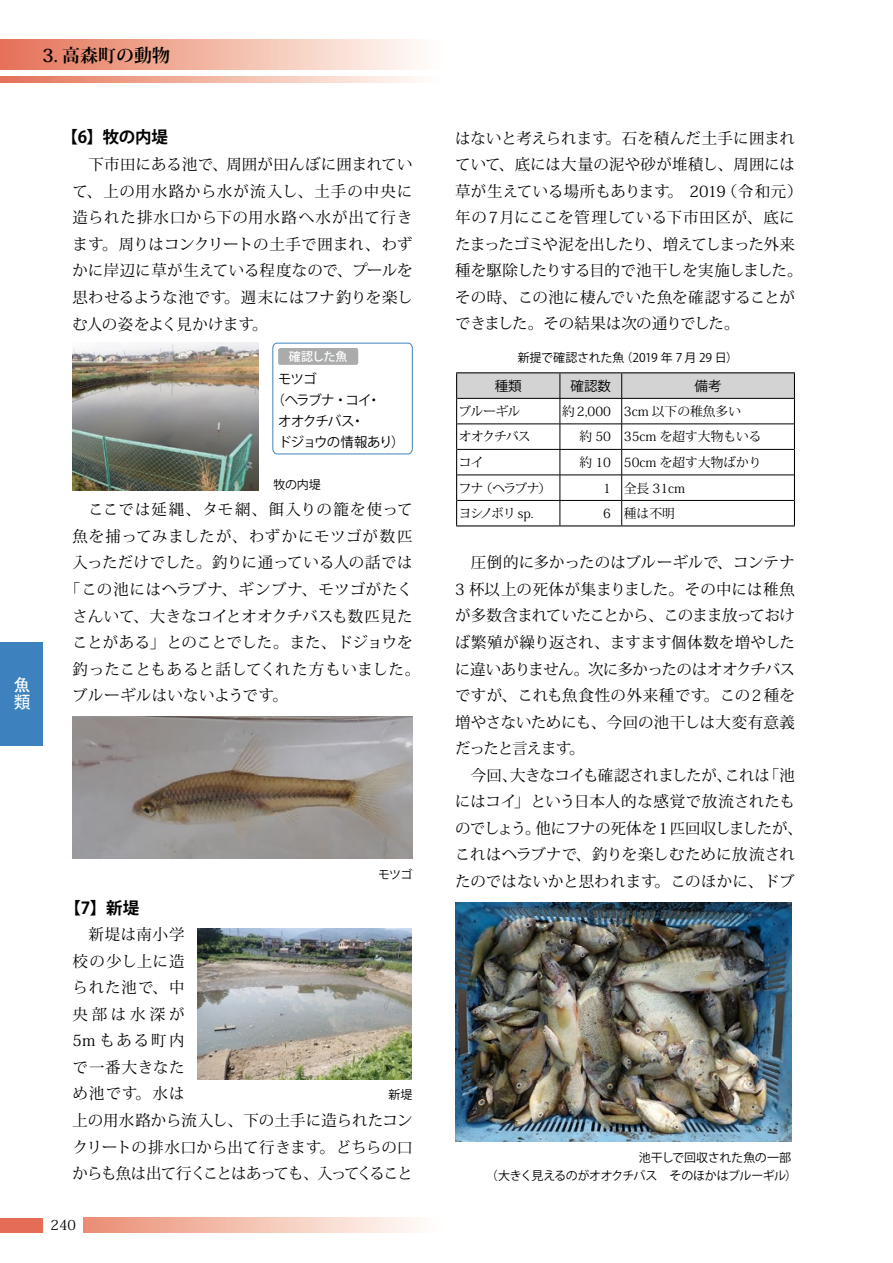
<style>
.page{position:relative;width:893px;height:1263px;background:#fff}
.page>*{position:absolute;margin:0;border:0;box-sizing:border-box;transform-origin:0 0}
.t1{font:700 18px "Koz Min Pr 6 N";color:#000}
.t2{font:17.25px/17.2px "MS Gothic";color:#fff}
.t3{font:700 16.5px "Koz Go Pro";letter-spacing:-.015em;color:#000}
.t4{font:15.45px/26.5px "Koz Min Pr 6 N";letter-spacing:.005em;color:#000;text-align:justify}
.t5{font:15.45px "Koz Min Pr 6 N";letter-spacing:.035em;color:#000}
.t6{font:15.45px "Koz Min Pr 6 N";letter-spacing:-.025em;color:#000}
.t7{font:15.45px "Koz Min Pr 6 N";letter-spacing:.03em;color:#000}
.t8{font:15.45px "Koz Min Pr 6 N";letter-spacing:.05em;color:#000}
.t9{font:15.45px "Koz Min Pr 6 N";letter-spacing:.06em;color:#000}
.t10{font:13.8px "Koz Min Pr 6 N";color:#000}
.t11{font:13.5px "Koz Go Pr 6 N";letter-spacing:-.065em;color:#000}
.t12{font:12.75px "Koz Min Pr 6 N";color:#000}
.t13{font:12px/17.2px "Koz Go Pr 6 N";letter-spacing:-.025em;color:#000}
.t14{font:500 12px "Koz Go Pr 6 N";letter-spacing:-.025em;color:#fff}
</style>
<div class="page">
<hr style="left:456px;top:372px;width:104px;height:1px;background:#000">
<hr style="left:560px;top:372px;width:62px;height:1px;background:#000">
<hr style="left:622px;top:372px;width:173px;height:1px;background:#000">
<hr style="left:456px;top:525px;width:104px;height:1px;background:#000">
<hr style="left:560px;top:525px;width:62px;height:1px;background:#000">
<hr style="left:622px;top:525px;width:173px;height:1px;background:#000">
<svg style="left:456px;top:373px;width:339px;height:152px"></svg>
<img style="left:73px;top:343px;width:186px;height:147px">
<img style="left:197px;top:928px;width:215px;height:151px">
<img style="left:73px;top:717px;width:340px;height:141px">
<img style="left:455px;top:902px;width:336px;height:240px">
<svg style="left:0;top:77px;width:418px;height:6px;background:#f2b5a4"></svg>
<div style="left:0;top:1218px;width:42px;height:14px;background:#e56c56"></div>
<svg style="left:84px;top:1218px;width:332px;height:14px;background:#f4c3b3"></svg>
<div style="left:0;top:40px;width:448px;height:30px;background:linear-gradient(to right,#e67356,#fffffe)"></div>
<div style="left:0;top:643px;width:43px;height:103px;background:#3d82be"></div>
<svg style="left:272px;top:342px;width:141px;height:113px"></svg>
<p class="t1" style="left:43px;top:45px;width:129px">3. 高森町の動物</p>
<p class="t2" style="left:13px;top:676px;width:18px">魚類</p>
<p class="t3" style="left:61px;top:127px;width:108px">【6】牧の内堤</p>
<p class="t4" style="left:73px;top:152px;width:341px;text-indent:16px">下市田にある池で、周囲が田んぼに囲まれていて、上の用水路から水が流入し、土手の中央に造られた排水口から下の用水路へ水が出て行きます。周りはコンクリートの土手で囲まれ、わずかに岸辺に草が生えている程度なので、プールを思わせるような池です。週末にはフナ釣りを楽しむ人の姿をよく見かけます。</p>
<p class="t14" style="left:289px;top:350px;width:60px">確認した魚</p>
<p class="t11" style="left:278px;top:372px;width:40px">モツゴ</p>
<p class="t11" style="left:271px;top:393px;width:111px">（ヘラブナ・コイ・</p>
<p class="t11" style="left:278px;top:414px;width:88px">オオクチバス・</p>
<p class="t11" style="left:278px;top:435px;width:128px">ドジョウの情報あり）</p>
<p class="t13" style="left:273px;top:476px;width:49px">牧の内堤</p>
<p class="t9" style="left:88px;top:501px;width:326px">ここでは延縄、タモ網、餌入りの籠を使って</p>
<p class="t8" style="left:73px;top:527px;width:341px">魚を捕ってみましたが、わずかにモツゴが数匹</p>
<p class="t4" style="left:73px;top:550px;width:341px">入っただけでした。釣りに通っている人の話では</p>
<p class="t5" style="left:65px;top:581px;width:349px">「この池にはヘラブナ、ギンブナ、モツゴがたく</p>
<p class="t4" style="left:73px;top:603px;width:341px">さんいて、大きなコイとオオクチバスも数匹見た</p>
<p class="t6" style="left:73px;top:634px;width:341px">ことがある」とのことでした。また、ドジョウを</p>
<p class="t7" style="left:73px;top:660px;width:349px">釣ったこともあると話してくれた方もいました。</p>
<p class="t4" style="left:73px;top:683px;width:217px">ブルーギルはいないようです。</p>
<p class="t3" style="left:64px;top:897px;width:76px">【7】新堤</p>
<p class="t13" style="left:378px;top:867px;width:36px">モツゴ</p>
<p class="t4" style="left:73px;top:921px;width:341px;text-align:left;text-indent:16px">新堤は南小学<br>校の少し上に造<br>られた池で、中<br>央部は水深が<br>5m もある町内<br>で一番大きなた<br>め池です。水は<br>上の用水路から流入し、下の土手に造られたコンクリートの排水口から出て行きます。どちらの口からも魚は出て行くことはあっても、入ってくること</p>
<p class="t13" style="left:388px;top:1086px;width:26px">新堤</p>
<p class="t10" style="left:51px;top:1217px;width:27px">240</p>
<p class="t4" style="left:455px;top:125px;width:349px;text-align:left">はないと考えられます。石を積んだ土手に囲まれていて、底には大量の泥や砂が堆積し、周囲には草が生えている場所もあります。 2019（令和元）年の７月にここを管理している下市田区が、底にたまったゴミや泥を出したり、増えてしまった外来種を駆除したりする目的で池干しを実施しました。その時、この池に棲んでいた魚を確認することができました。その結果は次の通りでした。</p>
<p class="t13" style="left:518px;top:350px;width:222px">新提で確認された魚（2019 年 7 月 29 日）</p>
<p class="t11" style="left:495px;top:378px;width:28px">種類</p>
<p class="t11" style="left:571px;top:378px;width:42px">確認数</p>
<p class="t11" style="left:695px;top:378px;width:28px">備考</p>
<p class="t12" style="left:459px;top:404px;width:63px">ブルーギル</p>
<p class="t12" style="left:562px;top:404px;width:181px">約 2,000 3cm 以下の稚魚多い</p>
<p class="t12" style="left:459px;top:430px;width:73px">オオクチバス</p>
<p class="t12" style="left:579px;top:430px;width:184px">約 50 35cm を超す大物もいる</p>
<p class="t12" style="left:459px;top:455px;width:26px">コイ</p>
<p class="t12" style="left:579px;top:455px;width:184px">約 10 50cm を超す大物ばかり</p>
<p class="t12" style="left:459px;top:481px;width:94px">フナ（ヘラブナ）</p>
<p class="t12" style="left:603px;top:481px;width:83px">1 全長 31cm</p>
<p class="t12" style="left:459px;top:506px;width:76px">ヨシノボリ sp.</p>
<p class="t12" style="left:603px;top:506px;width:73px">6 種は不明</p>
<p class="t4" style="left:455px;top:550px;width:341px;text-indent:16px">圧倒的に多かったのはブルーギルで、コンテナ3 杯以上の死体が集まりました。その中には稚魚が多数含まれていたことから、このまま放っておけば繁殖が繰り返され、ますます個体数を増やしたに違いありません。次に多かったのはオオクチバスですが、これも魚食性の外来種です。この２種を増やさないためにも、今回の池干しは大変有意義だったと言えます。</p>
<p class="t4" style="left:455px;top:762px;width:349px;text-align:center">今回、大きなコイも確認されましたが、これは「池<br>にはコイ」という日本人的な感覚で放流されたものでしょう。他にフナの死体を1匹回収しましたが、これはヘラブナで、釣りを楽しむために放流されたのではないかと思われます。このほかに、ドブ</p>
<p class="t13" style="left:486px;top:1150px;width:313px;text-indent:153px">池干しで回収された魚の一部（大きく見えるのがオオクチバス　そのほかはブルーギル）</p>
</div>
